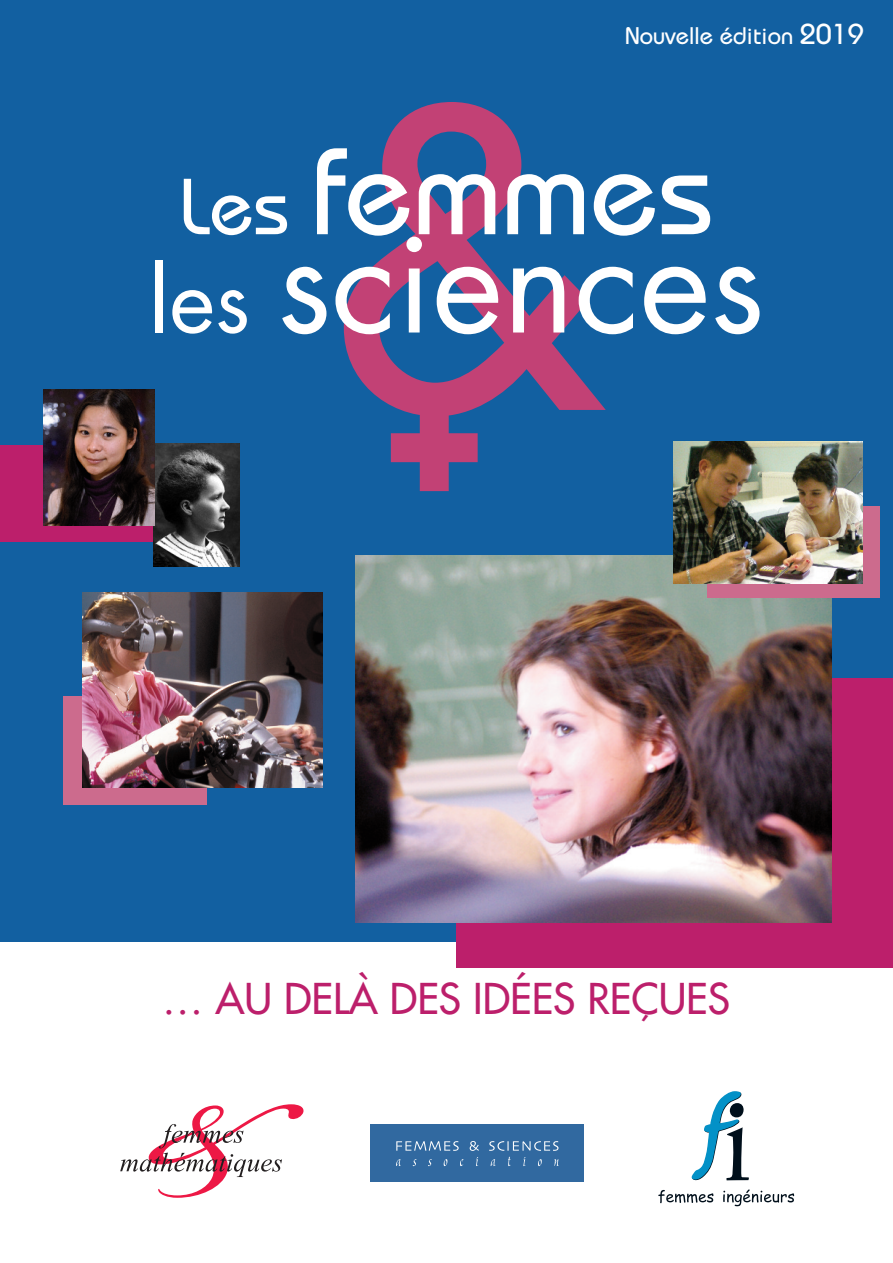
<style>
.page{position:relative;width:893px;height:1263px;background:#fff}
.page>*{position:absolute;margin:0;border:0;box-sizing:border-box;transform-origin:0 0}
.t1{font:399.9px "Futura";color:#c24175}
.t2{font:800 144.75px "Futura";color:#c24175}
.t3{font:136.2px "Futura";color:#fff}
.t4{font:122.55px "Bimini Normal";color:#fff}
.t5{font:87.9px "Futura";color:#fff}
.t6{font:41.25px "Futura";color:#bc1f6b}
.t7{font:24px "Bimini Normal";color:#fff}
.s1{font-size:28.8px}
.s2{font-size:79.05px}
.s3{font-size:136.2px}
</style>
<div class="page">
<div style="left:0;top:0;width:893px;height:941px;background:#1260a1"></div>
<div style="left:371px;top:1125px;width:213px;height:56px;background:#3169a0"></div>
<svg style="left:396px;top:1141px;width:63px;height:10px"></svg>
<svg style="left:470px;top:1141px;width:9px;height:10px"></svg>
<svg style="left:396px;top:1159px;width:5px;height:7px"></svg>
<svg style="left:413px;top:1159px;width:3px;height:7px"></svg>
<svg style="left:428px;top:1159px;width:4px;height:7px"></svg>
<svg style="left:444px;top:1159px;width:3px;height:7px"></svg>
<svg style="left:460px;top:1159px;width:4px;height:7px"></svg>
<svg style="left:476px;top:1157px;width:2px;height:9px"></svg>
<svg style="left:489px;top:1141px;width:70px;height:25px"></svg>
<svg style="left:120px;top:1104px;width:183px;height:94px"></svg>
<svg style="left:691px;top:1091px;width:58px;height:89px"></svg>
<svg style="left:658px;top:1190px;width:55px;height:13px"></svg>
<svg style="left:723px;top:1189px;width:71px;height:17px"></svg>
<div style="left:456px;top:678px;width:437px;height:289px;background:#bc1f6b"></div>
<div style="left:63px;top:696px;width:144px;height:108px;background:#cc6b8d"></div>
<div style="left:0;top:445px;width:163px;height:96px;background:#bc1f6b"></div>
<img style="left:154px;top:443px;width:86px;height:123px">
<img style="left:43px;top:390px;width:111px;height:135px">
<img style="left:355px;top:556px;width:476px;height:366px">
<img style="left:82px;top:593px;width:240px;height:194px">
<div style="left:707px;top:506px;width:172px;height:91px;background:#cc6b8d"></div>
<img style="left:673px;top:441px;width:190px;height:142px">
<p class="t7" style="left:625px;top:22px;width:240px">Nouvelle édition <span class="s1">2019</span></p>
<h1 class="t1" style="left:323px;top:63px;width:278px">&amp;</h1>
<h3 class="t4" style="left:179px;top:119px;width:535px"><span class="s2">Les</span> femmes</h3>
<h3 class="t3" style="left:331px;top:220px;width:435px">ciences</h3>
<h3 class="t5" style="left:149px;top:260px;width:184px">les <span class="s3">s</span></h3>
<h2 class="t2" style="left:376px;top:374px;width:117px">+</h2>
<p class="t6" style="left:162px;top:978px;width:569px">… AU DELÀ DES IDÉES REÇUES</p>
</div>
